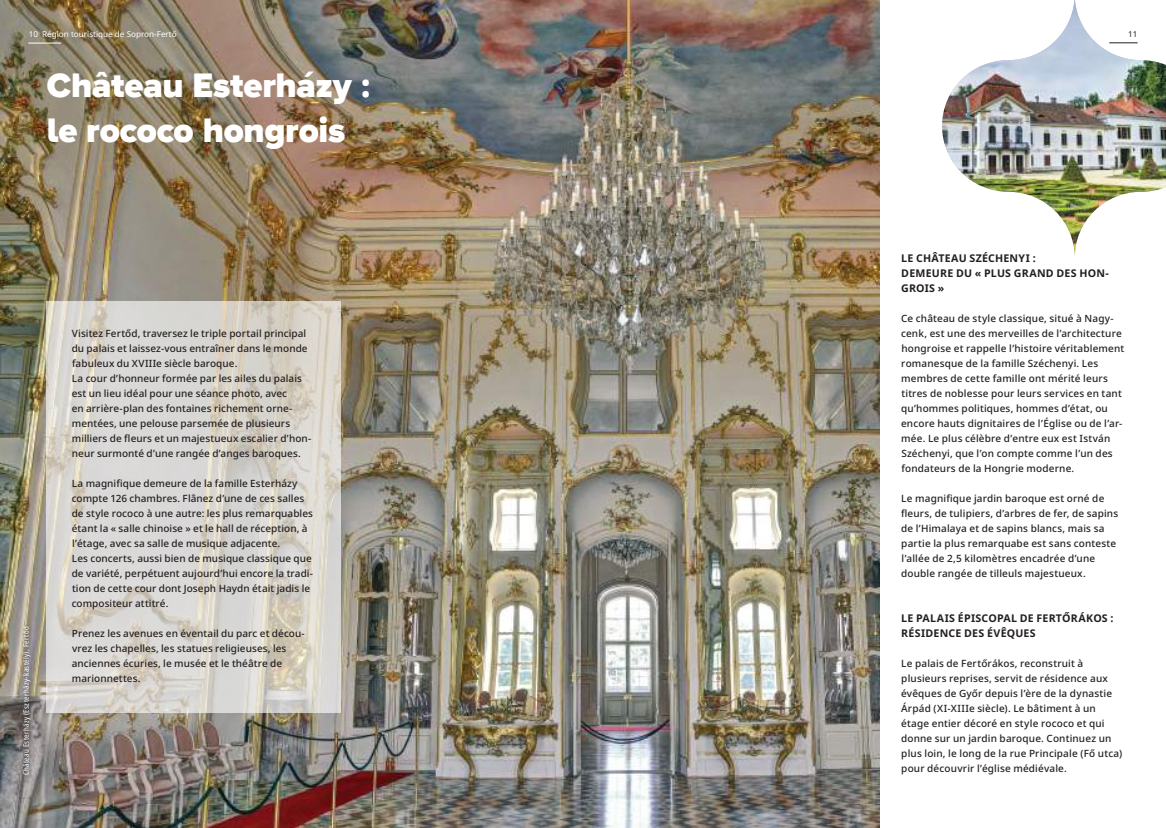
<style>
.page{position:relative;width:1166px;height:828px;background:#fff}
.page>*{position:absolute;margin:0;border:0;box-sizing:border-box;transform-origin:0 0}
.t1{font:900 35px/45px "Wonder Unit Sans";letter-spacing:-.005em;color:#fff}
.t2{font:700 10.62px/15px "Noto Sans";letter-spacing:.02em;color:#241f1f}
.t3{font:500 10px/15px "Noto Sans";letter-spacing:.01em;color:#241f1f}
.t4{font:8.12px "Noto Sans";color:#fff}
.t5{font:8.12px "Noto Sans";color:#241f1f}
.t6{font:condensed 7.5px "Noto Sans";letter-spacing:.045em;color:#fff}
</style>
<div class="page">
<img style="left:0;top:0;width:879px;height:828px">
<img style="left:942px;top:0;width:224px;height:256px">
<svg style="left:47px;top:301px;width:294px;height:411px;background:#d8d5cf"></svg>
<div style="left:19px;top:623px;width:15px;height:155px;background:#241f1f;opacity:.75"></div>
<svg style="left:1109px;top:43px;width:28px;height:1px"></svg>
<hr style="left:28px;top:43px;width:33px;height:1px;background:#fff">
<p class="t4" style="left:29px;top:28px;width:150px">10 Région touristique de Sopron-Fertő</p>
<p class="t5" style="left:1128px;top:28px;width:11px">11</p>
<h1 class="t1" style="left:47px;top:65px;width:325px">Château Esterházy : le rococo hongrois</h1>
<p class="t6" style="left:21px;top:775px;width:150px;rotate:-90deg">Château Esterházy (Eszterházy-kastély), Fertőd</p>
<p class="t3" style="left:72px;top:326px;width:241px">Visitez Fertőd, traversez le triple portail principal du palais et laissez-vous entraîner dans le monde fabuleux du XVIIIe siècle baroque.<br>La cour d’honneur formée par les ailes du palais est un lieu idéal pour une séance photo, avec<br>en arrière-plan des fontaines richement orne&shy;mentées, une pelouse parsemée de plusieurs milliers de fleurs et un majestueux escalier d’hon&shy;neur surmonté d’une rangée d’anges baroques.</p>
<p class="t3" style="left:72px;top:476px;width:243px">La magnifique demeure de la famille Esterházy compte 126 chambres. Flânez d’une de ces salles de style rococo à une autre: les plus remarquables étant la « salle chinoise » et le hall de réception, à l’étage, avec sa salle de musique adjacente.<br>Les concerts, aussi bien de musique classique que de variété, perpétuent aujourd’hui encore la tradi&shy;tion de cette cour dont Joseph Haydn était jadis le compositeur attitré.</p>
<p class="t3" style="left:72px;top:626px;width:235px">Prenez les avenues en éventail du parc et décou&shy;vrez les chapelles, les statues religieuses, les anciennes écuries, le musée et le théâtre de marionnettes.</p>
<p class="t2" style="left:901px;top:251px;width:209px">LE CHÂTEAU SZÉCHENYI :<br>DEMEURE DU « PLUS GRAND DES HON-<br>GROIS »</p>
<p class="t3" style="left:901px;top:311px;width:225px">Ce château de style classique, situé à Nagy&shy;cenk, est une des merveilles de l’architecture hongroise et rappelle l’histoire véritablement romanesque de la famille Széchenyi. Les membres de cette famille ont mérité leurs titres de noblesse pour leurs services en tant qu’hommes politiques, hommes d’état, ou encore hauts dignitaires de l’Église ou de l’ar&shy;mée. Le plus célèbre d’entre eux est István Széchenyi, que l’on compte comme l’un des fondateurs de la Hongrie moderne.</p>
<p class="t3" style="left:901px;top:491px;width:219px">Le magnifique jardin baroque est orné de fleurs, de tulipiers, d’arbres de fer, de sapins de l’Himalaya et de sapins blancs, mais sa partie la plus remarquabe est sans conteste l’allée de 2,5 kilomètres encadrée d’une double rangée de tilleuls majestueux.</p>
<p class="t2" style="left:901px;top:611px;width:214px">LE PALAIS ÉPISCOPAL DE FERTŐRÁKOS :<br>RÉSIDENCE DES ÉVÊQUES</p>
<p class="t3" style="left:901px;top:656px;width:223px">Le palais de Fertőrákos, reconstruit à plusieurs reprises, servit de résidence aux évêques de Győr depuis l’ère de la dynastie Árpád (XI-XIIIe siècle). Le bâtiment à un étage entier décoré en style rococo et qui donne sur un jardin baroque. Continuez un plus loin, le long de la rue Principale (Fő utca) pour découvrir l’église médiévale.</p>
</div>
